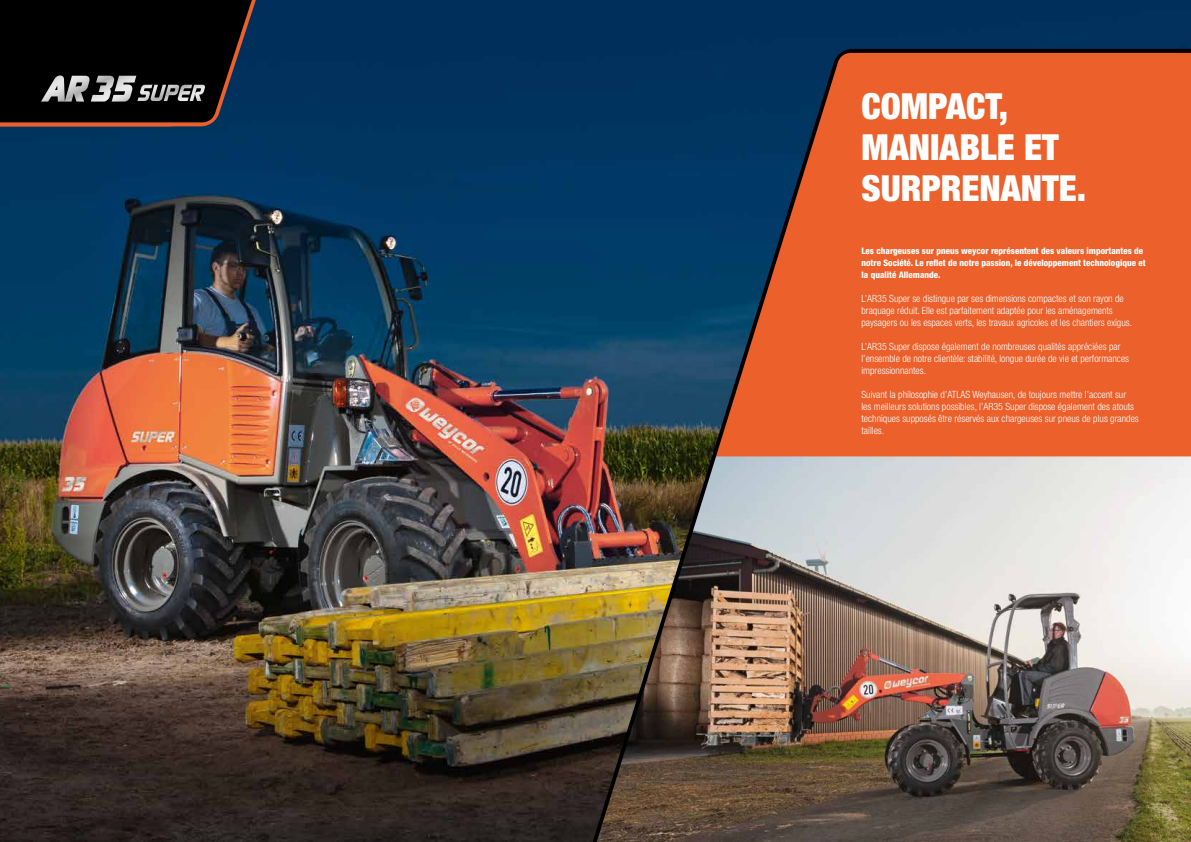
<style>
.page{position:relative;width:1191px;height:842px;background:#fff}
.page>*{position:absolute;margin:0;border:0;box-sizing:border-box;transform-origin:0 0}
.t1{font:900 condensed 36px/41px "Helvetica Neue";color:#fff}
.t2{font:300 condensed 10px/12px "Helvetica Neue";color:#fff}
.t3{font:800 condensed 9px/12px "Helvetica Neue";color:#fff}
</style>
<div class="page">
<img style="left:0;top:0;width:1191px;height:842px">
<img style="left:570px;top:46px;width:621px;height:796px">
<svg style="left:0;top:0;width:268px;height:139px"></svg>
<h1 class="t1" style="left:861px;top:85px;width:226px">COMPACT,<br>MANIABLE ET<br>SURPRENANTE.</h1>
<p class="t3" style="left:861px;top:244px;width:286px">Les chargeuses sur pneus weycor représentent des valeurs importantes de notre Société. Le reflet de notre passion, le développement technologique et la qualité Allemande.</p>
<p class="t2" style="left:861px;top:292px;width:272px">L’AR35 Super se distingue par ses dimensions compactes et son rayon de braquage réduit. Elle est parfaitement adaptée pour les aménagements paysagers ou les espaces verts, les travaux agricoles et les chantiers exigus.</p>
<p class="t2" style="left:861px;top:340px;width:269px">L’AR35 Super dispose également de nombreuses qualités appréciées par l’ensemble de notre clientèle: stabilité, longue durée de vie et performances impressionnantes.</p>
<p class="t2" style="left:861px;top:388px;width:279px">Suivant la philosophie d’ATLAS Weyhausen, de toujours mettre l’accent sur<br>les meilleurs solutions possibles, l’AR35 Super dispose également des atouts techniques supposés être réservés aux chargeuses sur pneus de plus grandes tailles.</p>
</div>
